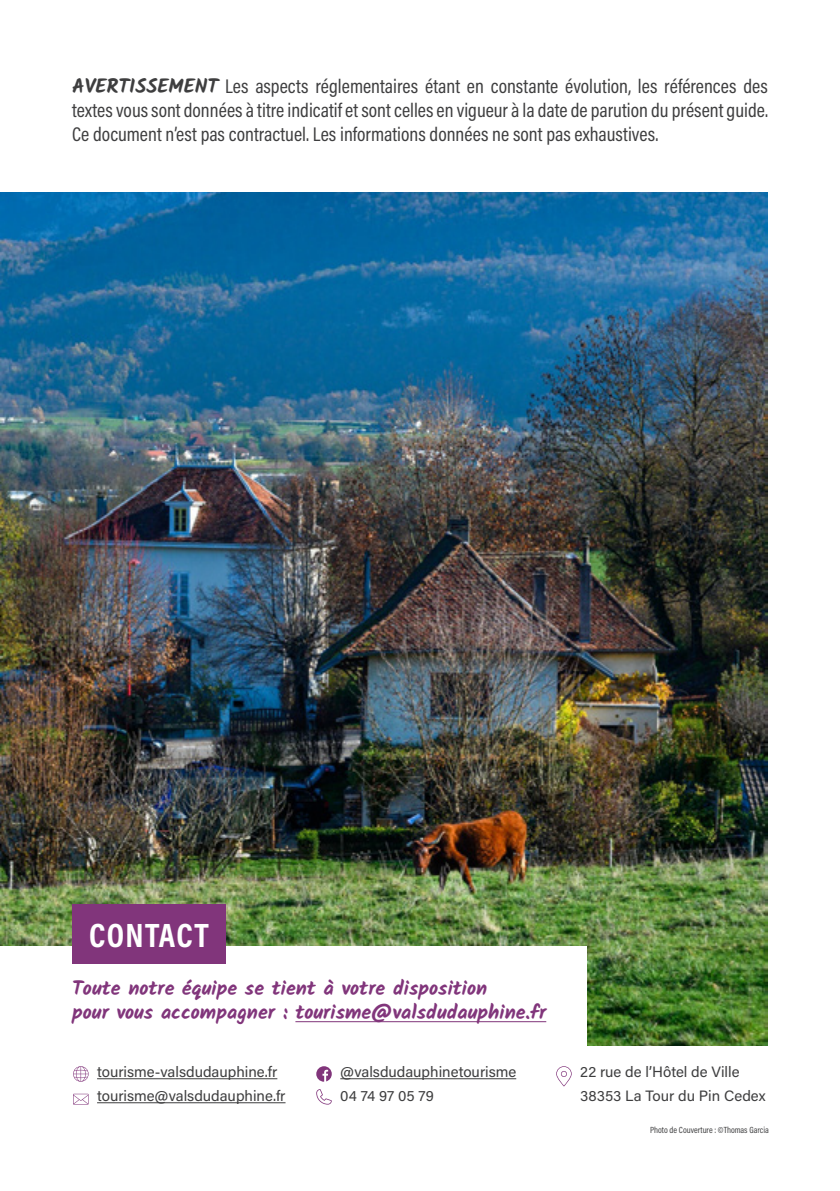
<style>
.page{position:relative;width:840px;height:1191px;background:#fff}
.page>*{position:absolute;margin:0;border:0;box-sizing:border-box;transform-origin:0 0}
.t1{font:700 34px "Acumin Pro Cond";letter-spacing:.04em;color:#fff}
.LABEUR{font:20px/24px "Acumin Pro Cond";color:#3e3e3f;text-align:justify}
.LABEUR-2{font:700 20px/24px "Kalam";color:#81357b}
.LABEUR-3{font:15px "Acumin Pro";color:#3e3e3f}
.LABEUR-4{font:9px "Acumin Pro Cond";color:#3e3e3f}
.s1{font-family:"Kalam";font-weight:700}
</style>
<div class="page">
<img style="left:0;top:192px;width:767px;height:853px">
<hr style="left:97px;top:1078px;width:180px;height:1px;background:#3e3e3f">
<hr style="left:97px;top:1102px;width:188px;height:1px;background:#3e3e3f">
<hr style="left:340px;top:1078px;width:176px;height:1px;background:#3e3e3f">
<svg style="left:73px;top:1066px;width:15px;height:15px"></svg>
<svg style="left:316px;top:1089px;width:15px;height:15px"></svg>
<svg style="left:73px;top:1093px;width:15px;height:11px"></svg>
<svg style="left:556px;top:1066px;width:15px;height:20px"></svg>
<svg style="left:316px;top:1066px;width:15px;height:15px"></svg>
<div style="left:0;top:945px;width:586px;height:102px;background:#fff"></div>
<hr style="left:295px;top:1021px;width:251px;height:1px;background:#81357b">
<div style="left:72px;top:904px;width:154px;height:59px;background:#81357b"></div>
<p class="LABEUR" style="left:72px;top:74px;width:697px"><span class="s1">AVERTISSEMENT</span> Les aspects réglementaires étant en constante évolution, les références des textes vous sont données à titre indicatif et sont celles en vigueur à la date de parution du présent guide.<br>Ce document n’est pas contractuel. Les informations données ne sont pas exhaustives.</p>
<p class="t1" style="left:89px;top:912px;width:121px">CONTACT</p>
<p class="LABEUR-2" style="left:72px;top:976px;width:475px">Toute notre équipe se tient à votre disposition<br>pour vous accompagner : tourisme@valsdudauphine.fr</p>
<p class="LABEUR-3" style="left:97px;top:1061px;width:182px">tourisme-valsdudauphine.fr</p>
<p class="LABEUR-3" style="left:97px;top:1085px;width:190px">tourisme@valsdudauphine.fr</p>
<p class="LABEUR-3" style="left:340px;top:1061px;width:177px">@valsdudauphinetourisme</p>
<p class="LABEUR-3" style="left:340px;top:1085px;width:95px">04 74 97 05 79</p>
<p class="LABEUR-3" style="left:580px;top:1061px;width:161px">22 rue de l’Hôtel de Ville</p>
<p class="LABEUR-3" style="left:580px;top:1085px;width:187px">38353 La Tour du Pin Cedex</p>
<p class="LABEUR-4" style="left:649px;top:1124px;width:120px">Photo de Couverture : ©Thomas Garcia</p>
</div>
